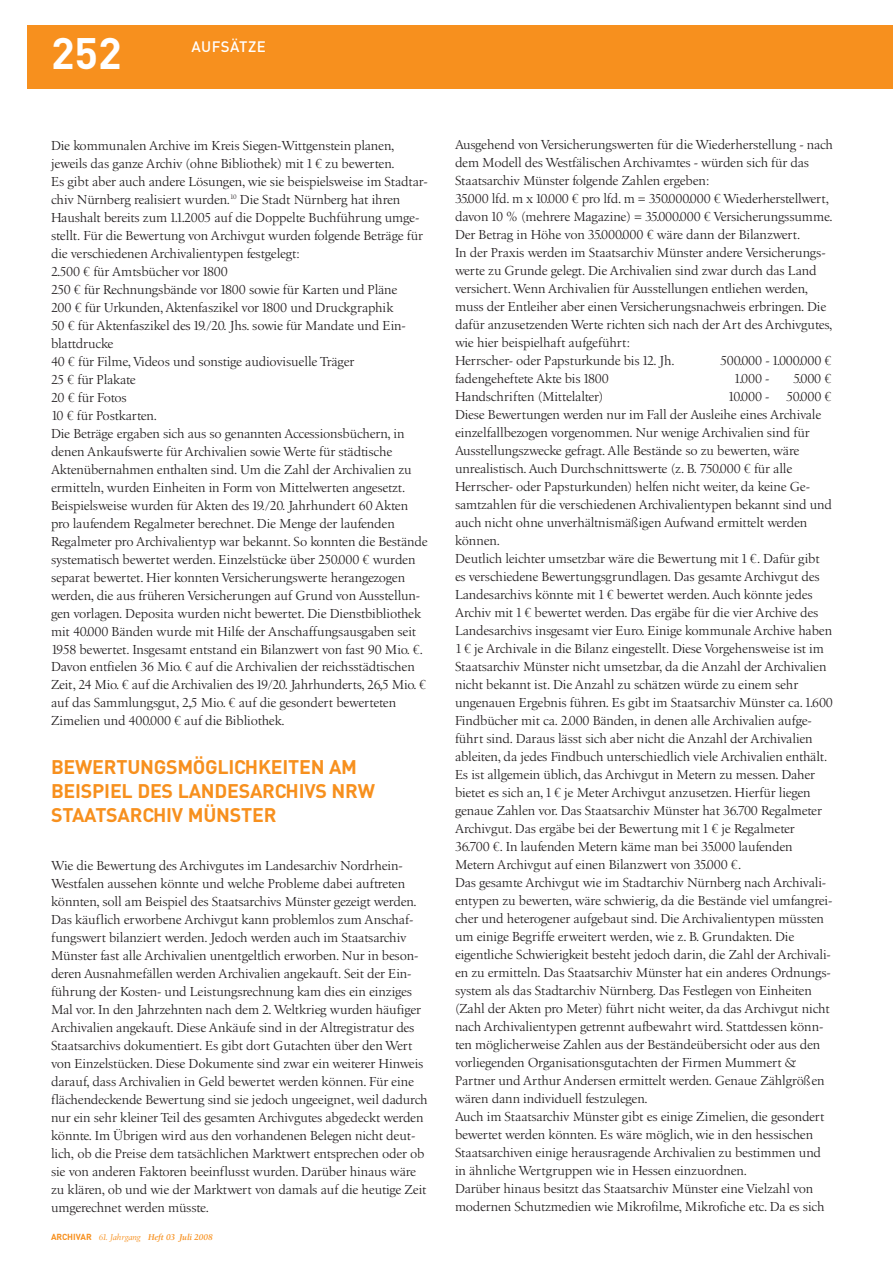
<style>
.page{position:relative;width:893px;height:1263px;background:#fff}
.page>*{position:absolute;margin:0;border:0;box-sizing:border-box;transform-origin:0 0}
.t1{font:700 43.5px "DIN";color:#fff}
.t2{font:700 19.5px/24px "DIN";letter-spacing:-.01em;color:#f7901e}
.t3{font:500 15px "DIN";letter-spacing:.03em;color:#fff}
.t4{font:13.5px/18px "Birka";letter-spacing:-.01em;color:#231f20}
.t5{font:italic 600 8.7px "Birka";letter-spacing:-.005em;color:#f7901e}
.s1{font-family:"DIN";font-weight:700;font-style:normal}
.s2{font-weight:400}
</style>
<div class="page">
<div style="left:28px;top:26px;width:865px;height:63px;background:#f7901e"></div>
<h1 class="t1" style="left:51px;top:29px;width:72px">252</h1>
<p class="t3" style="left:191px;top:41px;width:76px">AUFSÄTZE</p>
<p class="t4" style="left:51px;top:137px;width:378px">Die kommunalen Archive im Kreis Siegen-Wittgenstein planen, jeweils das ganze Archiv (ohne Bibliothek) mit 1 € zu bewerten.<br>Es gibt aber auch andere Lösungen, wie sie beispielsweise im Stadtar&shy;chiv Nürnberg realisiert wurden.<sup>10</sup> Die Stadt Nürnberg hat ihren Haushalt bereits zum 1.1.2005 auf die Doppelte Buchführung umge&shy;stellt. Für die Bewertung von Archivgut wurden folgende Beträge für die verschiedenen Archivalientypen festgelegt:<br>2.500 € für Amtsbücher vor 1800<br>250 € für Rechnungsbände vor 1800 sowie für Karten und Pläne<br>200 € für Urkunden, Aktenfaszikel vor 1800 und Druckgraphik<br>50 € für Aktenfaszikel des 19./20. Jhs. sowie für Mandate und Ein&shy;blattdrucke<br>40 € für Filme, Videos und sonstige audiovisuelle Träger<br>25 € für Plakate<br>20 € für Fotos<br>10 € für Postkarten.<br>Die Beträge ergaben sich aus so genannten Accessionsbüchern, in denen Ankaufswerte für Archivalien sowie Werte für städtische Aktenübernahmen enthalten sind. Um die Zahl der Archivalien zu ermitteln, wurden Einheiten in Form von Mittelwerten angesetzt.<br>Beispielsweise wurden für Akten des 19./20. Jahrhundert 60 Akten pro laufendem Regalmeter berechnet. Die Menge der laufenden Regalmeter pro Archivalientyp war bekannt. So konnten die Bestände systematisch bewertet werden. Einzelstücke über 250.000 € wurden separat bewertet. Hier konnten Versicherungswerte herangezogen werden, die aus früheren Versicherungen auf Grund von Ausstellun&shy;gen vorlagen. Deposita wurden nicht bewertet. Die Dienstbibliothek mit 40.000 Bänden wurde mit Hilfe der Anschaffungsausgaben seit 1958 bewertet. Insgesamt entstand ein Bilanzwert von fast 90 Mio. €.<br>Davon entfielen 36 Mio. € auf die Archivalien der reichsstädtischen Zeit, 24 Mio. € auf die Archivalien des 19/20. Jahrhunderts, 26,5 Mio. € auf das Sammlungsgut, 2,5 Mio. € auf die gesondert bewerteten Zimelien und 400.000 € auf die Bibliothek.</p>
<h2 class="t2" style="left:51px;top:755px;width:326px">BEWERTUNGSMÖGLICHKEITEN AM<br>BEISPIEL DES LANDESARCHIVS NRW<br>STAATSARCHIV MÜNSTER</h2>
<p class="t4" style="left:51px;top:857px;width:378px">Wie die Bewertung des Archivgutes im Landesarchiv Nordrhein-Westfalen aussehen könnte und welche Probleme dabei auftreten könnten, soll am Beispiel des Staatsarchivs Münster gezeigt werden.<br>Das käuflich erworbene Archivgut kann problemlos zum Anschaf&shy;fungswert bilanziert werden. Jedoch werden auch im Staatsarchiv Münster fast alle Archivalien unentgeltlich erworben. Nur in beson&shy;deren Ausnahmefällen werden Archivalien angekauft. Seit der Ein&shy;führung der Kosten- und Leistungsrechnung kam dies ein einziges Mal vor. In den Jahrzehnten nach dem 2. Weltkrieg wurden häufiger Archivalien angekauft. Diese Ankäufe sind in der Altregistratur des Staatsarchivs dokumentiert. Es gibt dort Gutachten über den Wert von Einzelstücken. Diese Dokumente sind zwar ein weiterer Hinweis darauf, dass Archivalien in Geld bewertet werden können. Für eine flächendeckende Bewertung sind sie jedoch ungeeignet, weil dadurch nur ein sehr kleiner Teil des gesamten Archivgutes abgedeckt werden könnte. Im Übrigen wird aus den vorhandenen Belegen nicht deut&shy;lich, ob die Preise dem tatsächlichen Marktwert entsprechen oder ob sie von anderen Faktoren beeinflusst wurden. Darüber hinaus wäre zu klären, ob und wie der Marktwert von damals auf die heutige Zeit umgerechnet werden müsste.</p>
<p class="t5" style="left:51px;top:1233px;width:163px"><span class="s1">ARCHIVAR</span> <span class="s2">61. Jahrgang</span> Heft 03 Juli 2008</p>
<p class="t4" style="left:455px;top:137px;width:379px">Ausgehend von Versicherungswerten für die Wiederherstellung - nach dem Modell des Westfälischen Archivamtes - würden sich für das Staatsarchiv Münster folgende Zahlen ergeben:<br>35.000 lfd. m x 10.000 € pro lfd. m = 350.000.000 € Wiederherstellwert, davon 10 % (mehrere Magazine) = 35.000.000 € Versicherungssumme.<br>Der Betrag in Höhe von 35.000.000 € wäre dann der Bilanzwert.<br>In der Praxis werden im Staatsarchiv Münster andere Versicherungs&shy;werte zu Grunde gelegt. Die Archivalien sind zwar durch das Land versichert. Wenn Archivalien für Ausstellungen entliehen werden, muss der Entleiher aber einen Versicherungsnachweis erbringen. Die dafür anzusetzenden Werte richten sich nach der Art des Archivgutes, wie hier beispielhaft aufgeführt:<br>Herrscher- oder Papsturkunde bis 12. Jh.</p>
<p class="t4" style="left:720px;top:353px;width:113px">500.000 - 1.000.000 €</p>
<p class="t4" style="left:455px;top:371px;width:155px">fadengeheftete Akte bis 1800</p>
<p class="t4" style="left:734px;top:371px;width:37px">1.000 -</p>
<p class="t4" style="left:793px;top:371px;width:40px">5.000 €</p>
<p class="t4" style="left:455px;top:389px;width:150px">Handschriften (Mittelalter)</p>
<p class="t4" style="left:455px;top:389px;width:379px;text-indent:273px">10.000 - 50.000 € Diese Bewertungen werden nur im Fall der Ausleihe eines Archivale einzelfallbezogen vorgenommen. Nur wenige Archivalien sind für Ausstellungszwecke gefragt. Alle Bestände so zu bewerten, wäre unrealistisch. Auch Durchschnittswerte (z. B. 750.000 € für alle Herrscher- oder Papsturkunden) helfen nicht weiter, da keine Ge&shy;samtzahlen für die verschiedenen Archivalientypen bekannt sind und auch nicht ohne unverhältnismäßigen Aufwand ermittelt werden können.<br>Deutlich leichter umsetzbar wäre die Bewertung mit 1 €. Dafür gibt es verschiedene Bewertungsgrundlagen. Das gesamte Archivgut des Landesarchivs könnte mit 1 € bewertet werden. Auch könnte jedes Archiv mit 1 € bewertet werden. Das ergäbe für die vier Archive des Landesarchivs insgesamt vier Euro. Einige kommunale Archive haben 1 € je Archivale in die Bilanz eingestellt. Diese Vorgehensweise ist im Staatsarchiv Münster nicht umsetzbar, da die Anzahl der Archivalien nicht bekannt ist. Die Anzahl zu schätzen würde zu einem sehr ungenauen Ergebnis führen. Es gibt im Staatsarchiv Münster ca.1.600<br>Findbücher mit ca. 2.000 Bänden, in denen alle Archivalien aufge&shy;führt sind. Daraus lässt sich aber nicht die Anzahl der Archivalien ableiten, da jedes Findbuch unterschiedlich viele Archivalien enthält.<br>Es ist allgemein üblich, das Archivgut in Metern zu messen. Daher bietet es sich an,1 € je Meter Archivgut anzusetzen. Hierfür liegen genaue Zahlen vor. Das Staatsarchiv Münster hat 36.700 Regalmeter Archivgut. Das ergäbe bei der Bewertung mit 1 € je Regalmeter<br>36.700 €. In laufenden Metern käme man bei 35.000 laufenden Metern Archivgut auf einen Bilanzwert von 35.000 €.<br>Das gesamte Archivgut wie im Stadtarchiv Nürnberg nach Archivali&shy;entypen zu bewerten, wäre schwierig, da die Bestände viel umfangrei&shy;cher und heterogener aufgebaut sind. Die Archivalientypen müssten um einige Begriffe erweitert werden, wie z. B. Grundakten. Die eigentliche Schwierigkeit besteht jedoch darin, die Zahl der Archivali&shy;en zu ermitteln. Das Staatsarchiv Münster hat ein anderes Ordnungs&shy;system als das Stadtarchiv Nürnberg. Das Festlegen von Einheiten (Zahl der Akten pro Meter) führt nicht weiter, da das Archivgut nicht nach Archivalientypen getrennt aufbewahrt wird. Stattdessen könn&shy;ten möglicherweise Zahlen aus der Beständeübersicht oder aus den vorliegenden Organisationsgutachten der Firmen Mummert &amp; Partner und Arthur Andersen ermittelt werden. Genaue Zählgrößen wären dann individuell festzulegen.<br>Auch im Staatsarchiv Münster gibt es einige Zimelien, die gesondert bewertet werden könnten. Es wäre möglich, wie in den hessischen Staatsarchiven einige herausragende Archivalien zu bestimmen und in ähnliche Wertgruppen wie in Hessen einzuordnen.<br>Darüber hinaus besitzt das Staatsarchiv Münster eine Vielzahl von modernen Schutzmedien wie Mikrofilme, Mikrofiche etc. Da es sich</p>
</div>
